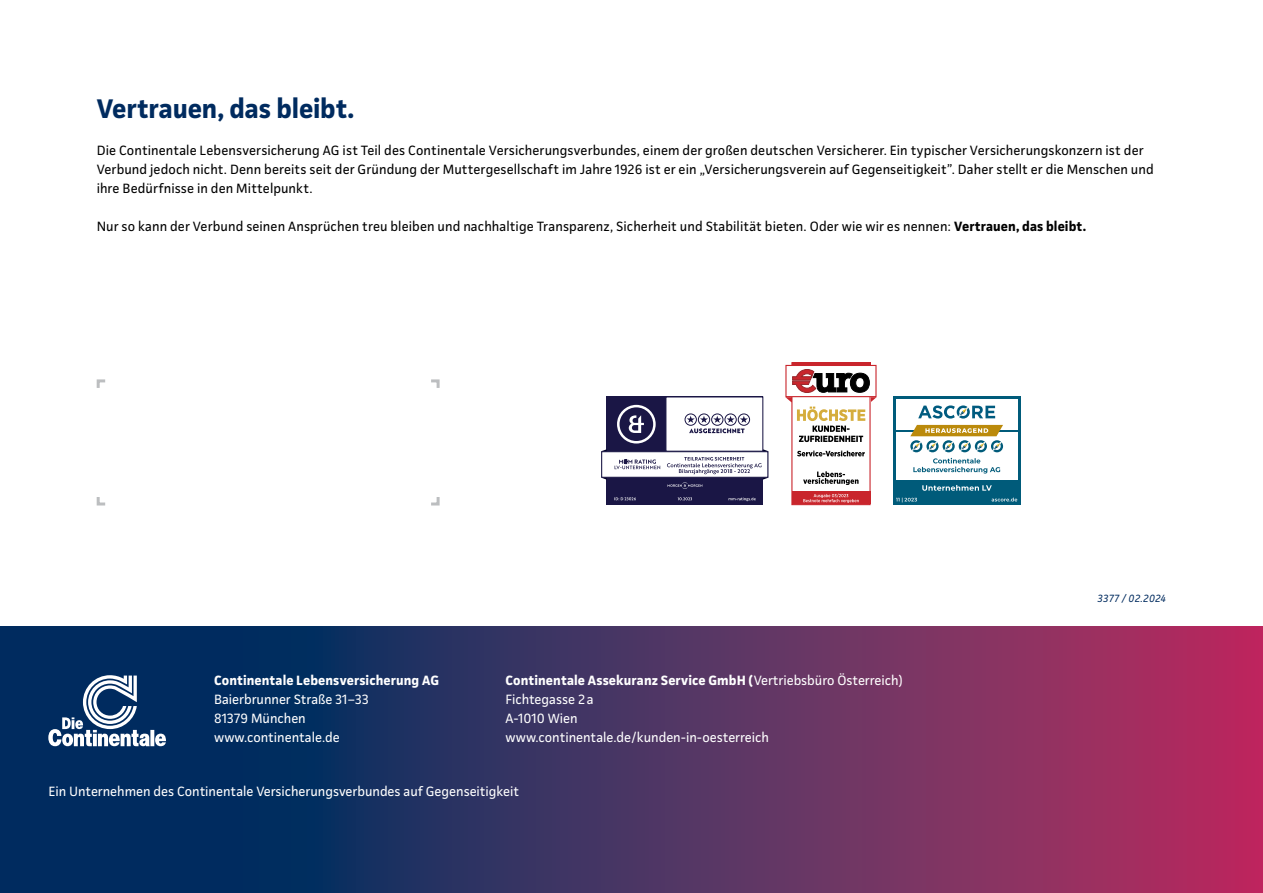
<style>
.page{position:relative;width:1263px;height:893px;background:#fff}
.page>*{position:absolute;margin:0;border:0;box-sizing:border-box;transform-origin:0 0}
.t1{font:700 27px "Continentale Pro";letter-spacing:-.005em;color:#002b5f}
.t2{font:13.5px/18.9px "Continentale Pro";letter-spacing:.01em;color:#000}
.t3{font:13.5px/18.9px "Continentale Pro";color:#fff}
.t4{font:700 13.5px "Continentale Pro";letter-spacing:.01em;color:#fff}
.t5{font:italic 10.5px "Continentale Pro";letter-spacing:.02em;color:#002b5f}
.s1{font-weight:700}
</style>
<div class="page">
<div style="left:238px;top:626px;width:1025px;height:267px;background:linear-gradient(to right,#003463,#bd3061)"></div>
<div style="left:0;top:626px;width:238px;height:267px;background:#002b5f"></div>
<svg style="left:96px;top:497px;width:10px;height:9px"></svg>
<svg style="left:431px;top:497px;width:9px;height:9px"></svg>
<svg style="left:431px;top:379px;width:9px;height:9px"></svg>
<svg style="left:96px;top:379px;width:10px;height:9px"></svg>
<div style="left:791px;top:362px;width:79px;height:143px;border:1px solid #c9252c"></div>
<div style="left:792px;top:492px;width:78px;height:12px;background:#c9252c"></div>
<div style="left:792px;top:362px;width:78px;height:19px;background:#c9252c"></div>
<div style="left:786px;top:365px;width:90px;height:32px;background:#fff"></div>
<div style="left:785px;top:365px;width:91px;height:32px;border:1px solid #c9252c"></div>
<svg style="left:785px;top:369px;width:91px;height:73px"></svg>
<svg style="left:797px;top:451px;width:68px;height:5px"></svg>
<svg style="left:803px;top:494px;width:56px;height:9px"></svg>
<svg style="left:803px;top:471px;width:55px;height:14px"></svg>
<div style="left:607px;top:397px;width:156px;height:108px;background:#1a1645"></div>
<div style="left:666px;top:397px;width:97px;height:54px;background:#fff"></div>
<svg style="left:602px;top:449px;width:5px;height:31px"></svg>
<div style="left:601px;top:451px;width:167px;height:27px;background:#fff;border:1px solid #1a1645"></div>
<svg style="left:684px;top:413px;width:66px;height:20px"></svg>
<svg style="left:614px;top:497px;width:22px;height:3px"></svg>
<svg style="left:678px;top:497px;width:14px;height:3px"></svg>
<svg style="left:728px;top:497px;width:28px;height:4px"></svg>
<svg style="left:615px;top:459px;width:45px;height:10px"></svg>
<svg style="left:667px;top:449px;width:101px;height:40px"></svg>
<svg style="left:617px;top:405px;width:39px;height:38px"></svg>
<div style="left:893px;top:396px;width:127px;height:109px;background:#005b7a"></div>
<div style="left:896px;top:399px;width:121px;height:30px;background:#fff"></div>
<div style="left:896px;top:432px;width:121px;height:47px;background:#fff"></div>
<svg style="left:918px;top:405px;width:77px;height:14px"></svg>
<svg style="left:910px;top:425px;width:93px;height:27px"></svg>
<svg style="left:922px;top:485px;width:70px;height:6px"></svg>
<svg style="left:913px;top:458px;width:87px;height:16px"></svg>
<svg style="left:896px;top:498px;width:21px;height:4px"></svg>
<svg style="left:991px;top:498px;width:26px;height:3px"></svg>
<svg style="left:48px;top:675px;width:118px;height:71px"></svg>
<h1 class="t1" style="left:97px;top:92px;width:259px">Vertrauen, das bleibt.</h1>
<p class="t2" style="left:97px;top:141px;width:1058px">Die Continentale Lebensversicherung AG ist Teil des Continentale Versicherungsverbundes, einem der großen deutschen Versicherer. Ein typischer Versicherungskonzern ist der<br>Verbund jedoch nicht. Denn bereits seit der Gründung der Muttergesellschaft im Jahre 1926 ist er ein „Versicherungsverein auf Gegenseitigkeit”. Daher stellt er die Menschen und ihre Bedürfnisse in den Mittelpunkt.</p>
<p class="t2" style="left:97px;top:217px;width:991px">Nur so kann der Verbund seinen Ansprüchen treu bleiben und nachhaltige Transparenz, Sicherheit und Stabilität bieten. Oder wie wir es nennen: <span class="s1">Vertrauen, das bleibt.</span></p>
<p class="t4" style="left:214px;top:672px;width:226px">Continentale Lebensversicherung AG</p>
<p class="t3" style="left:214px;top:690px;width:156px">Baierbrunner Straße 31–33<br>81379 München www.continentale.de</p>
<p class="t3" style="left:505px;top:671px;width:399px"><span class="s1">Continentale Assekuranz Service GmbH (</span>Vertriebsbüro Österreich)<br>Fichtegasse 2a<br>A-1010 Wien<br>www.continentale.de/kunden-in-oesterreich</p>
<p class="t3" style="left:48px;top:782px;width:472px">Ein Unternehmen des Continentale Versicherungsverbundes auf Gegenseitigkeit</p>
<p class="t5" style="left:1097px;top:592px;width:70px">3377 / 02.2024</p>
</div>
